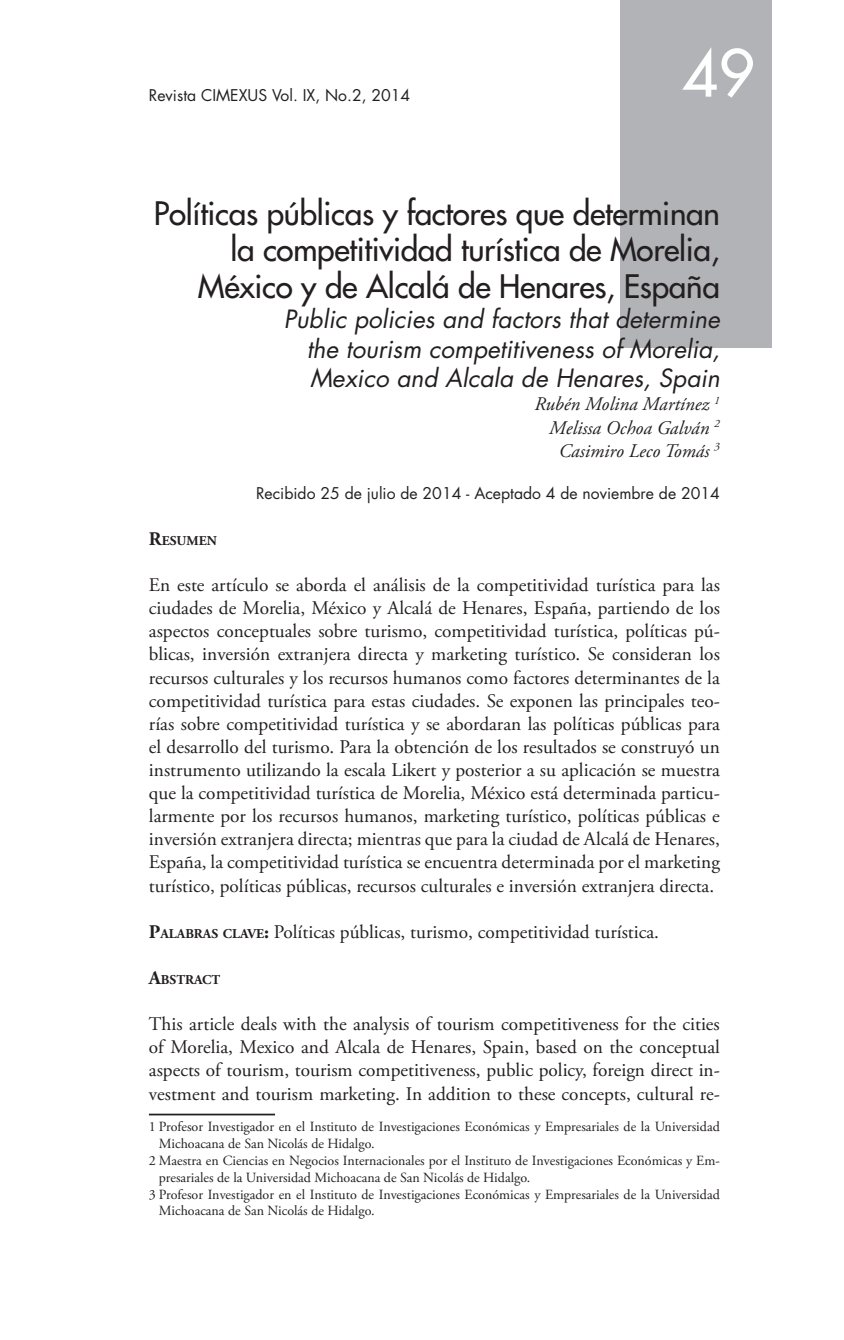
<style>
.page{position:relative;width:844px;height:1340px;background:#fff}
.page>*{position:absolute;margin:0;border:0;box-sizing:border-box;transform-origin:0 0}
.t1{font:500 63px "Futura Std";color:#fff}
.t2{font:500 31.5px/36.8px "Futura Std";letter-spacing:-.01em;color:#231f20;text-align:right}
.t3{font:italic 24.5px/29.8px "Futura Std";color:#231f20;text-align:justify}
.t4{font:19.25px/23.1px "Adobe Garamond Pro";color:#231f20;text-align:justify}
.t5{font:italic 19.25px/23.1px "Adobe Garamond Pro";color:#231f20;text-align:right}
.t6{font:15.75px "Futura Std";color:#231f20}
.t7{font:14px "Adobe Garamond Pro";letter-spacing:-.01em;color:#231f20}
.t8{font:700 13.47px "Adobe Garamond Pro";color:#231f20}
.s1{font-size:19.25px}
.s2{font-weight:700}
.s3{font-weight:700;font-size:13.47px}
</style>
<div class="page">
<div style="left:620px;top:0;width:151px;height:347px;background:#b2b3b7"></div>
<hr style="left:149px;top:1113px;width:126px;height:2px;background:#231f20">
<p class="t6" style="left:149px;top:85px;width:263px">Revista CIMEXUS Vol. IX, No.2, 2014</p>
<h1 class="t1" style="left:681px;top:34px;width:74px">49</h1>
<h2 class="t2" style="left:154px;top:195px;width:567px">Políticas públicas y factores que determinan la competitividad turística de Morelia,<br>México y de Alcalá de Henares, España</h2>
<p class="t3" style="left:306px;top:304px;width:414px;text-indent:-23px">Public policies and factors that determine the tourism competitiveness of Morelia, Mexico and Alcala de Henares, Spain</p>
<p class="t5" style="left:534px;top:393px;width:187px">Rubén Molina Martínez <sup>1<br></sup>Melissa Ochoa Galván <sup>2<br></sup>Casimiro Leco Tomás <sup>3</sup></p>
<p class="t6" style="left:256px;top:483px;width:465px">Recibido 25 de julio de 2014 - Aceptado 4 de noviembre de 2014</p>
<p class="t8" style="left:149px;top:533px;width:69px"><span class="s1">R</span>ESUMEN</p>
<p class="t4" style="left:149px;top:574px;width:572px">En este artículo se aborda el análisis de la competitividad turística para las ciudades de Morelia, México y Alcalá de Henares, España, partiendo de los aspectos conceptuales sobre turismo, competitividad turística, políticas pú&shy;blicas, inversión extranjera directa y marketing turístico. Se consideran los recursos culturales y los recursos humanos como factores determinantes de la competitividad turística para estas ciudades. Se exponen las principales teo&shy;rías sobre competitividad turística y se abordaran las políticas públicas para el desarrollo del turismo. Para la obtención de los resultados se construyó un instrumento utilizando la escala Likert y posterior a su aplicación se muestra que la competitividad turística de Morelia, México está determinada particu&shy;larmente por los recursos humanos, marketing turístico, políticas públicas e inversión extranjera directa; mientras que para la ciudad de Alcalá de Henares, España, la competitividad turística se encuentra determinada por el marketing turístico, políticas públicas, recursos culturales e inversión extranjera directa.</p>
<p class="t4" style="left:149px;top:920px;width:511px"><span class="s2">P</span><span class="s3">ALABRAS CLAVE</span><span class="s2">:</span> Políticas públicas, turismo, competitividad turística.</p>
<p class="t8" style="left:149px;top:971px;width:73px"><span class="s1">A</span>BSTRACT</p>
<p class="t4" style="left:149px;top:1013px;width:572px">This article deals with the analysis of tourism competitiveness for the cities of Morelia, Mexico and Alcala de Henares, Spain, based on the conceptual aspects of tourism, tourism competitiveness, public policy, foreign direct in&shy;vestment and tourism marketing. In addition to these concepts, cultural re-</p>
<p class="t7" style="left:149px;top:1118px;width:572px">1 Profesor Investigador en el Instituto de Investigaciones Económicas y Empresariales de la Universidad</p>
<p class="t7" style="left:159px;top:1135px;width:217px">Michoacana de San Nicolás de Hidalgo.</p>
<p class="t7" style="left:149px;top:1152px;width:572px">2 Maestra en Ciencias en Negocios Internacionales por el Instituto de Investigaciones Económicas y Em-</p>
<p class="t7" style="left:159px;top:1168px;width:373px">presariales de la Universidad Michoacana de San Nicolás de Hidalgo.</p>
<p class="t7" style="left:149px;top:1185px;width:572px">3 Profesor Investigador en el Instituto de Investigaciones Económicas y Empresariales de la Universidad</p>
<p class="t7" style="left:159px;top:1202px;width:217px">Michoacana de San Nicolás de Hidalgo.</p>
</div>
